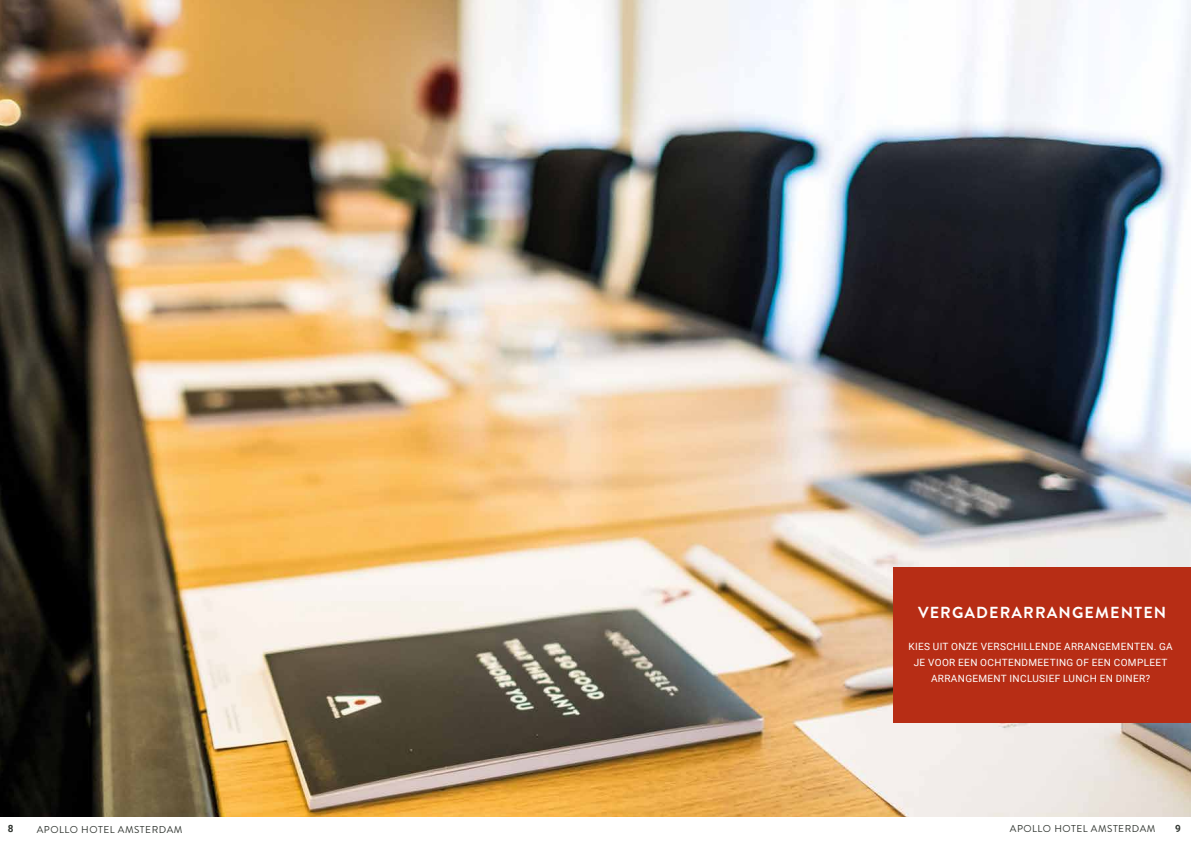
<style>
.page{position:relative;width:1191px;height:842px;background:#fff}
.page>*{position:absolute;margin:0;border:0;box-sizing:border-box;transform-origin:0 0}
.t1{font:700 16px "Brandon Grotesque";letter-spacing:.07em;color:#fff}
.t2{font:10px/16px "Roboto";letter-spacing:.035em;color:#fff;text-align:center}
.t3{font:10px "Brandon Grotesque";letter-spacing:.05em;color:#323732}
.t4{font:700 10px "Roboto";color:#323732}
</style>
<div class="page">
<img style="left:0;top:0;width:1191px;height:816px">
<div style="left:893px;top:567px;width:298px;height:156px;background:#b72d15"></div>
<h1 class="t1" style="left:918px;top:601px;width:250px">VERGADERARRANGEMENTEN</h1>
<p class="t2" style="left:908px;top:638px;width:266px">KIES UIT ONZE VERSCHILLENDE ARRANGEMENTEN. GA<br>JE VOOR EEN OCHTENDMEETING OF EEN COMPLEET<br>ARRANGEMENT INCLUSIEF LUNCH EN DINER?</p>
<p class="t4" style="left:8px;top:822px;width:7px">8</p>
<p class="t3" style="left:37px;top:822px;width:147px">APOLLO HOTEL AMSTERDAM</p>
<p class="t3" style="left:1010px;top:822px;width:147px">APOLLO HOTEL AMSTERDAM</p>
<p class="t4" style="left:1175px;top:822px;width:7px">9</p>
</div>
